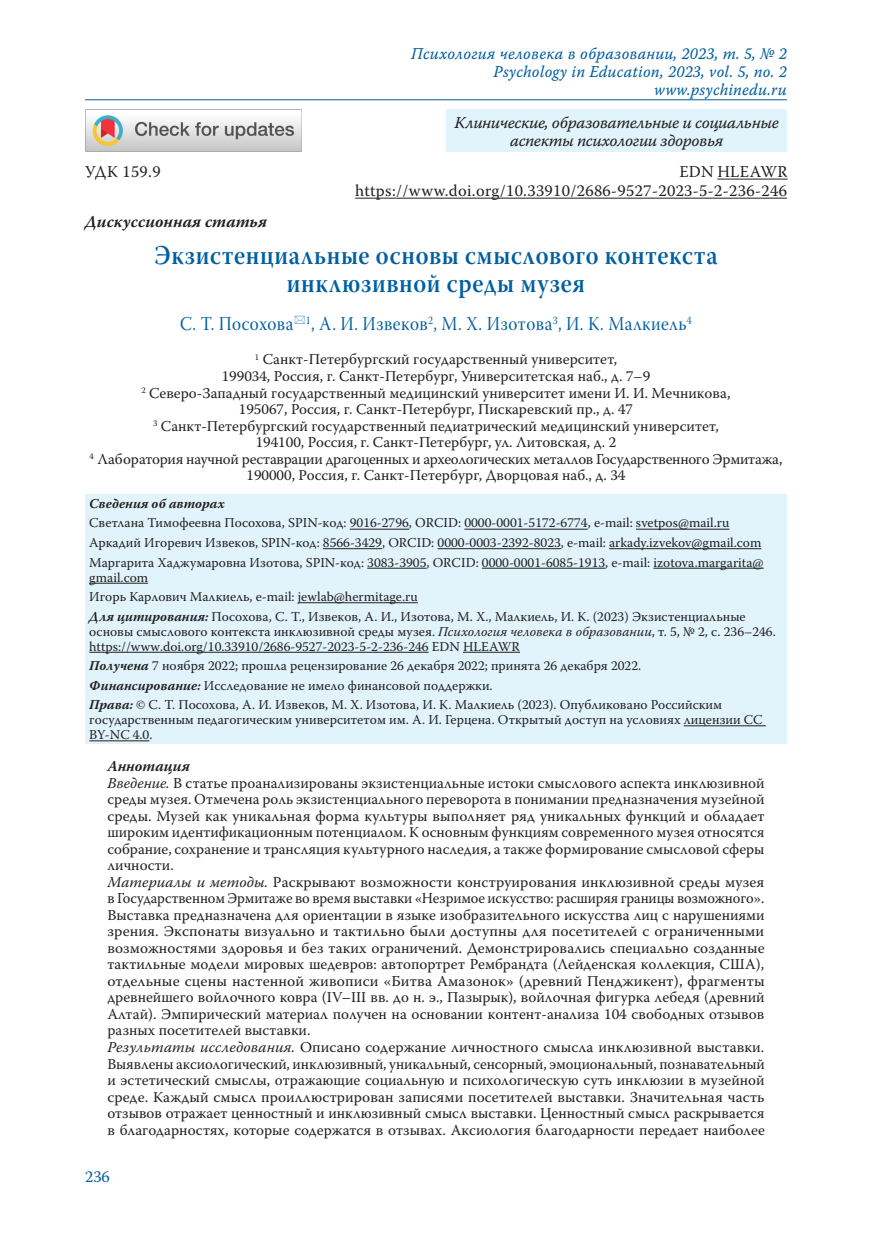
<style>
.page{position:relative;width:872px;height:1234px;background:#fff}
.page>*{position:absolute;margin:0;border:0;box-sizing:border-box;transform-origin:0 0}
.Заголовок_1{font:27px/28.5px "Warnock Pro Semibold Subh";letter-spacing:.025em;color:#005fa0;text-align:center;scale:.9 1}
.Заголовок_2{font:19.5px "Warnock Pro Subh";letter-spacing:.025em;color:#005fa0;scale:.9 1}
.t1{font:16.5px/18px "Warnock Pro It Capt";letter-spacing:.01em;color:#005fa0;text-align:right;scale:.95 1}
.Body{font:16.5px/19px "Warnock Pro";letter-spacing:.02em;color:#231f20;text-align:right}
.t2{font:16.5px/18px "Warnock Pro It Capt";letter-spacing:-.03em;color:#231f20;text-align:center}
.t3{font:italic 700 16.5px "Warnock Pro";color:#231f20}
.t4{font:16.5px "Warnock Pro";color:#005fa0}
.Annotation{font:15px/16.5px "Warnock Pro";color:#231f20;text-align:justify}
.Affiliation{font:15px/16.5px "Warnock Pro";color:#231f20;text-align:center}
.Affiliation-2{font:15px/16.5px "Warnock Pro";letter-spacing:-.02em;color:#231f20;text-align:center}
.Annotation-2{font:italic 700 15px "Warnock Pro";color:#231f20}
.Affiliation_info{font:13.5px/15px "Warnock Pro";color:#231f20}
.Affiliation_info-2{font:italic 700 13.5px "Warnock Pro";letter-spacing:.005em;color:#231f20}
.s1{font-weight:700;font-style:italic}
.s2{font-style:italic}
</style>
<div class="page">
<hr style="left:85px;top:99px;width:702px;height:1px;background:#005fa0">
<div style="left:446px;top:109px;width:341px;height:43px;background:#e1f4fc"></div>
<hr style="left:717px;top:179px;width:70px;height:1px;background:#231f20">
<hr style="left:355px;top:198px;width:432px;height:1px;background:#231f20">
<div style="left:85px;top:493px;width:702px;height:250px;background:#e1f4fc"></div>
<hr style="left:350px;top:528px;width:59px;height:1px;background:#231f20">
<hr style="left:464px;top:528px;width:124px;height:1px;background:#231f20">
<hr style="left:636px;top:528px;width:93px;height:1px;background:#231f20">
<hr style="left:323px;top:548px;width:59px;height:1px;background:#231f20">
<hr style="left:437px;top:548px;width:124px;height:1px;background:#231f20">
<hr style="left:609px;top:548px;width:152px;height:1px;background:#231f20">
<hr style="left:367px;top:567px;width:59px;height:1px;background:#231f20">
<hr style="left:482px;top:567px;width:123px;height:1px;background:#231f20">
<hr style="left:653px;top:567px;width:110px;height:1px;background:#231f20">
<hr style="left:89px;top:582px;width:59px;height:1px;background:#231f20">
<hr style="left:298px;top:602px;width:120px;height:1px;background:#231f20">
<hr style="left:89px;top:651px;width:340px;height:1px;background:#231f20">
<hr style="left:463px;top:651px;width:57px;height:1px;background:#231f20">
<hr style="left:684px;top:725px;width:81px;height:1px;background:#231f20">
<hr style="left:89px;top:740px;width:60px;height:1px;background:#231f20">
<img style="left:85px;top:109px;width:217px;height:43px">
<p class="t1" style="left:411px;top:44px;width:397px">Психология человека в образовании, 2023, т. 5, № 2<br>Psychology in Education, 2023, vol. 5, no. 2 www.psychinedu.ru</p>
<p class="t2" style="left:454px;top:113px;width:326px">Клинические, образовательные и социальные аспекты психологии здоровья</p>
<p class="Body" style="left:85px;top:162px;width:77px">УДК 159.9</p>
<p class="Body" style="left:355px;top:162px;width:434px">EDN HLEAWR https://www.doi.org/10.33910/2686-9527-2023-5-2-236-246</p>
<p class="t3" style="left:85px;top:211px;width:184px">Дискуссионная статья</p>
<p class="Заголовок_1" style="left:154px;top:240px;width:627px">Экзистенциальные основы смыслового контекста инклюзивной среды музея</p>
<p class="Заголовок_2" style="left:180px;top:312px;width:570px">С. Т. Посохова <sup>1</sup>, А. И. Извеков<sup>2</sup>, М. Х. Изотова<sup>3</sup>, И. К. Малкиель<sup>4</sup></p>
<p class="Affiliation" style="left:222px;top:351px;width:430px"><sup>1</sup> Санкт-Петербургский государственный университет,<br>199034, Россия, г. Санкт-Петербург, Университетская наб., д. 7–9</p>
<p class="Affiliation" style="left:141px;top:384px;width:591px"><sup>2</sup> Северо-Западный государственный медицинский университет имени И. И. Мечникова,<br>195067, Россия, г. Санкт-Петербург, Пискаревский пр., д. 47</p>
<p class="Affiliation" style="left:153px;top:417px;width:567px"><sup>3</sup> Санкт-Петербургский государственный педиатрический медицинский университет,<br>194100, Россия, г. Санкт-Петербург, ул. Литовская, д. 2</p>
<p class="Affiliation-2" style="left:89px;top:450px;width:694px"><sup>4</sup> Лаборатория научной реставрации драгоценных и археологических металлов Государственного Эрмитажа,<br>190000, Россия, г. Санкт-Петербург, Дворцовая наб., д. 34</p>
<p class="Affiliation_info-2" style="left:89px;top:495px;width:137px">Сведения об авторах</p>
<p class="Affiliation_info" style="left:89px;top:515px;width:641px">Светлана Тимофеевна Посохова, SPIN-код: 9016-2796, ORCID: 0000-0001-5172-6774, e-mail: svetpos@mail.ru</p>
<p class="Affiliation_info" style="left:89px;top:534px;width:673px">Аркадий Игоревич Извеков, SPIN-код: 8566-3429, ORCID: 0000-0003-2392-8023, e-mail: arkady.izvekov@gmail.com</p>
<p class="Affiliation_info" style="left:89px;top:554px;width:676px">Маргарита Хаджумаровна Изотова, SPIN-код: 3083-3905, ORCID: 0000-0001-6085-1913, e-mail: izotova.margarita@ gmail.com</p>
<p class="Affiliation_info" style="left:89px;top:588px;width:330px">Игорь Карлович Малкиель, e-mail: jewlab@hermitage.ru</p>
<p class="Affiliation_info" style="left:89px;top:608px;width:688px"><span class="s1">Для цитирования:</span> Посохова, С. Т., Извеков, А. И., Изотова, М. Х., Малкиель, И. К. (2023) Экзистенциальные основы смыслового контекста инклюзивной среды музея. <span class="s2">Психология человека в образовании</span>, т. 5, № 2, с. 236–246. https://www.doi.org/10.33910/2686-9527-2023-5-2-236-246 EDN HLEAWR</p>
<p class="Affiliation_info" style="left:89px;top:657px;width:553px"><span class="s1">Получена</span> 7 ноября 2022; прошла рецензирование 26 декабря 2022; принята 26 декабря 2022.</p>
<p class="Affiliation_info" style="left:89px;top:677px;width:405px"><span class="s1">Финансирование:</span> Исследование не имело финансовой поддержки.</p>
<p class="Affiliation_info" style="left:89px;top:696px;width:674px"><span class="s1">Права:</span> © С. Т. Посохова, А. И. Извеков, М. Х. Изотова, И. К. Малкиель (2023). Опубликовано Российским государственным педагогическим университетом им. А. И. Герцена. Открытый доступ на условиях лицензии CC<br>BY-NC 4.0.</p>
<p class="Annotation-2" style="left:107px;top:757px;width:84px">Аннотация</p>
<p class="Annotation" style="left:107px;top:774px;width:659px"><span class="s2">Введение.</span> В статье проанализированы экзистенциальные истоки смыслового аспекта инклюзивной среды музея. Отмечена роль экзистенциального переворота в понимании предназначения музейной среды. Музей как уникальная форма культуры выполняет ряд уникальных функций и обладает широким идентификационным потенциалом. К основным функциям современного музея относятся собрание, сохранение и трансляция культурного наследия, а также формирование смысловой сферы личности.</p>
<p class="Annotation" style="left:107px;top:873px;width:659px"><span class="s2">Материалы и методы.</span> Раскрывают возможности конструирования инклюзивной среды музея в Государственном Эрмитаже во время выставки «Незримое искусство: расширяя границы возможного».<br>Выставка предназначена для ориентации в языке изобразительного искусства лиц с нарушениями зрения. Экспонаты визуально и тактильно были доступны для посетителей с ограниченными возможностями здоровья и без таких ограничений. Демонстрировались специально созданные тактильные модели мировых шедевров: автопортрет Рембрандта (Лейденская коллекция, США), отдельные сцены настенной живописи «Битва Амазонок» (древний Пенджикент), фрагменты древнейшего войлочного ковра (IV–III вв. до н. э., Пазырык), войлочная фигурка лебедя (древний Алтай). Эмпирический материал получен на основании контент-анализа 104 свободных отзывов разных посетителей выставки.</p>
<p class="Annotation" style="left:107px;top:1038px;width:659px"><span class="s2">Результаты исследования.</span> Описано содержание личностного смысла инклюзивной выставки.<br>Выявлены аксиологический, инклюзивный, уникальный, сенсорный, эмоциональный, познавательный и эстетический смыслы, отражающие социальную и психологическую суть инклюзии в музейной среде. Каждый смысл проиллюстрирован записями посетителей выставки. Значительная часть отзывов отражает ценностный и инклюзивный смысл выставки. Ценностный смысл раскрывается в благодарностях, которые содержатся в отзывах. Аксиология благодарности передает наиболее</p>
<p class="t4" style="left:85px;top:1166px;width:26px">236</p>
</div>
